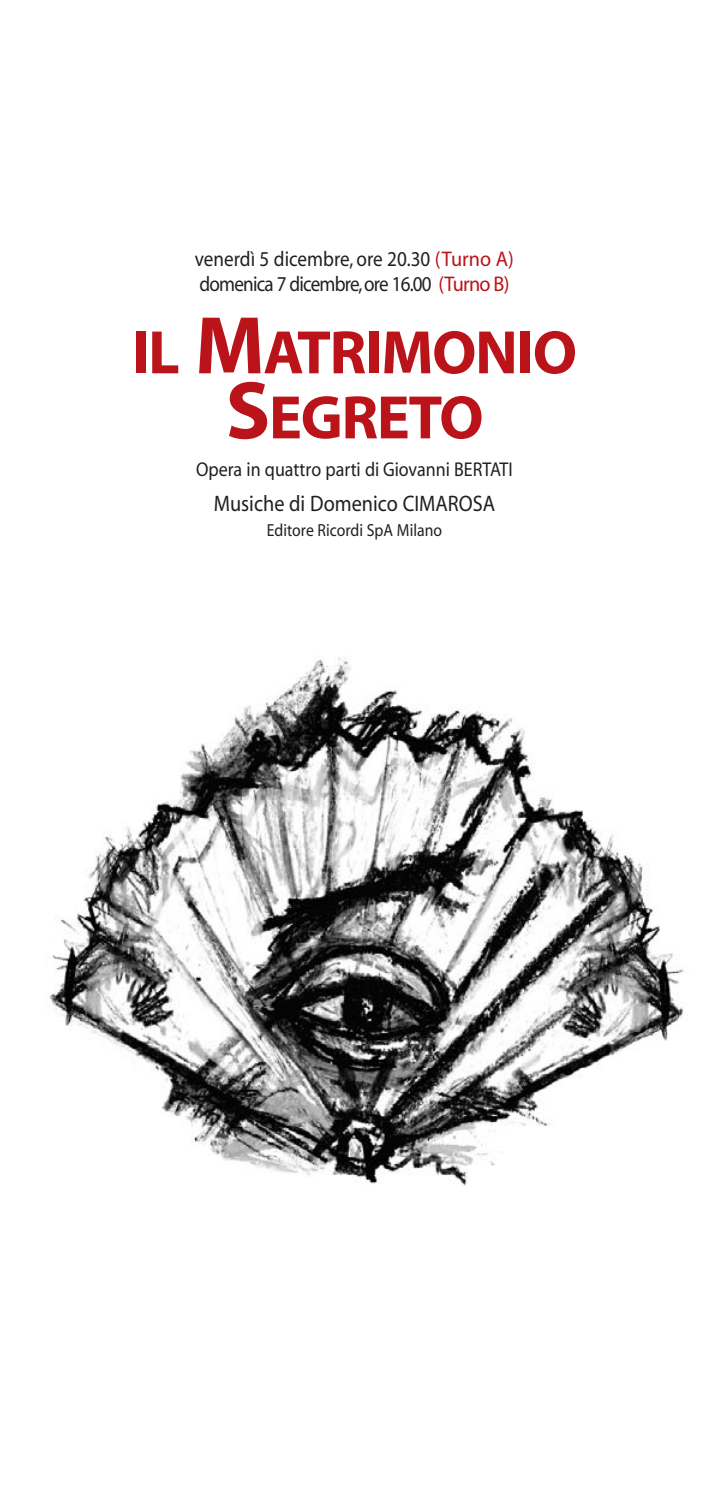
<style>
.page{position:relative;width:709px;height:1489px;background:#fff}
.page>*{position:absolute;margin:0;border:0;box-sizing:border-box;transform-origin:0 0}
.t1{font:700 62px/65px "Myriad";letter-spacing:-.02em;color:#ba1319;text-align:center}
.t2{font:22.5px "Myriad";color:#231f20;scale:.9 1}
.t3{font:21.25px/25px "Myriad";letter-spacing:-.04em;color:#231f20;scale:.9 1}
.t4{font:20px "Myriad";color:#231f20;scale:.9 1}
.t5{font:17.5px "Myriad";color:#231f20;scale:.9 1}
.s1{color:#ba1319}
.s2{font-size:82.5px}
</style>
<div class="page">
<img style="left:45px;top:657px;width:639px;height:529px">
<p class="t3" style="left:195px;top:248px;width:356px">venerdì 5 dicembre, ore 20.30 <span class="s1">(Turno A) </span>domenica 7 dicembre, ore 16.00 <span class="s1">(Turno B)</span></p>
<h1 class="t1" style="left:132px;top:325px;width:447px">IL <span class="s2">M</span>ATRIMONIO<br><span class="s2">S</span>EGRETO</h1>
<p class="t4" style="left:196px;top:461px;width:353px">Opera in quattro parti di Giovanni BERTATI</p>
<p class="t2" style="left:214px;top:495px;width:314px">Musiche di Domenico CIMAROSA</p>
<p class="t5" style="left:267px;top:523px;width:196px">Editore Ricordi SpA Milano</p>
</div>
